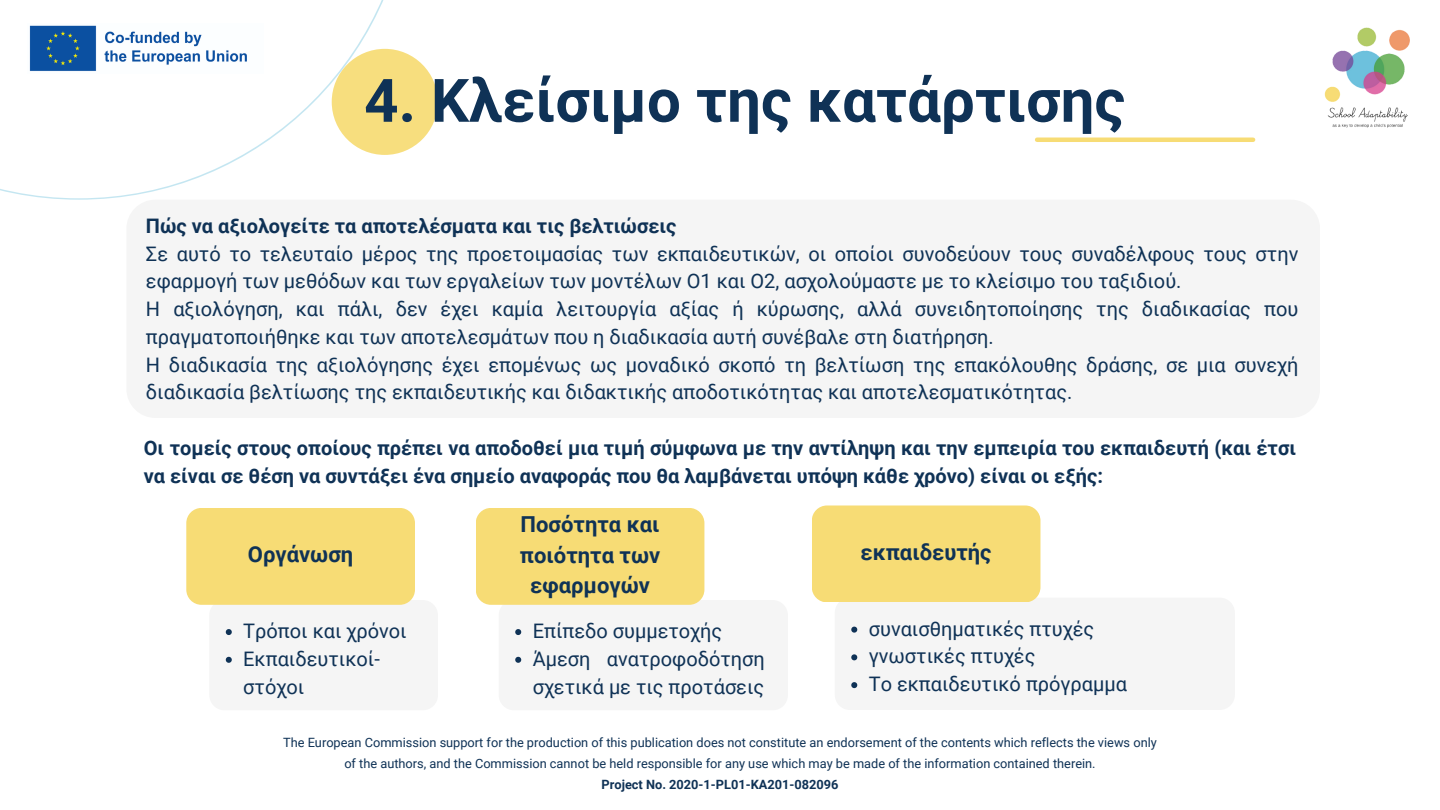
<style>
.page{position:relative;width:1440px;height:810px;background:#fff}
.page>*{position:absolute;margin:0;border:0;box-sizing:border-box;transform-origin:0 0}
.t1{font:700 60px "Roboto";color:#0f3256}
.t2{font:700 22px/30.8px "Roboto";color:#0f3256;text-align:center}
.t3{font:20px/27.8px "Roboto";color:#0f3256}
.t4{font:700 20px/27.8px "Roboto";color:#0f3256}
.t5{font:12.8px/21px "Roboto";color:#0f3256;text-align:center}
.t6{font:700 12.8px "Roboto";color:#0f3256}
</style>
<div class="page">
<div style="left:332px;top:49px;width:106px;height:106px;background:#f7de7e;border-radius:50%"></div>
<img style="left:1324px;top:27px;width:86px;height:101px">
<hr style="left:1037px;top:138px;width:216px;height:4px;background:#f7dc75">
<div style="left:126px;top:200px;width:1194px;height:218px;background:#f5f5f5;border-radius:29px"></div>
<svg style="left:0;top:0;width:411px;height:200px"></svg>
<div style="left:209px;top:600px;width:229px;height:110px;background:#f5f5f5;border-radius:15px"></div>
<div style="left:186px;top:508px;width:229px;height:97px;background:#f7dc75;border-radius:15px"></div>
<svg style="left:226px;top:629px;width:6px;height:6px"></svg>
<svg style="left:226px;top:657px;width:6px;height:6px"></svg>
<div style="left:499px;top:600px;width:289px;height:110px;background:#f5f5f5;border-radius:15px"></div>
<div style="left:476px;top:508px;width:228px;height:97px;background:#f7dc75;border-radius:15px"></div>
<svg style="left:515px;top:629px;width:6px;height:6px"></svg>
<svg style="left:515px;top:657px;width:6px;height:6px"></svg>
<div style="left:835px;top:598px;width:400px;height:112px;background:#f5f5f5;border-radius:15px"></div>
<div style="left:812px;top:505px;width:228px;height:97px;background:#f7dc75;border-radius:15px"></div>
<svg style="left:851px;top:627px;width:6px;height:6px"></svg>
<svg style="left:851px;top:654px;width:6px;height:6px"></svg>
<svg style="left:851px;top:682px;width:6px;height:6px"></svg>
<p class="t1" style="left:364px;top:66px;width:763px">4. Κλείσιμο της κατάρτισης</p>
<p class="t4" style="left:146px;top:212px;width:532px">Πώς να αξιολογείτε τα αποτελέσματα και τις βελτιώσεις</p>
<p class="t3" style="left:146px;top:240px;width:1154px">Σε αυτό το τελευταίο μέρος της προετοιμασίας των εκπαιδευτικών, οι οποίοι συνοδεύουν τους συναδέλφους τους στην εφαρμογή των μεθόδων και των εργαλείων των μοντέλων Ο1 και Ο2, ασχολούμαστε με το κλείσιμο του ταξιδιού.</p>
<p class="t3" style="left:146px;top:296px;width:1154px">Η αξιολόγηση, και πάλι, δεν έχει καμία λειτουργία αξίας ή κύρωσης, αλλά συνειδητοποίησης της διαδικασίας που πραγματοποιήθηκε και των αποτελεσμάτων που η διαδικασία αυτή συνέβαλε στη διατήρηση.</p>
<p class="t3" style="left:146px;top:351px;width:1154px">Η διαδικασία της αξιολόγησης έχει επομένως ως μοναδικό σκοπό τη βελτίωση της επακόλουθης δράσης, σε μια συνεχή διαδικασία βελτίωσης της εκπαιδευτικής και διδακτικής αποδοτικότητας και αποτελεσματικότητας.</p>
<p class="t4" style="left:144px;top:435px;width:1154px">Οι τομείς στους οποίους πρέπει να αποδοθεί μια τιμή σύμφωνα με την αντίληψη και την εμπειρία του εκπαιδευτή (και έτσι να είναι σε θέση να συντάξει ένα σημείο αναφοράς που θα λαμβάνεται υπόψη κάθε χρόνο) είναι οι εξής:</p>
<p class="t2" style="left:248px;top:540px;width:107px">Οργάνωση</p>
<p class="t3" style="left:243px;top:617px;width:165px">Τρόποι και χρόνοι</p>
<p class="t3" style="left:243px;top:645px;width:138px">Εκπαιδευτικοί&shy;στόχοι</p>
<p class="t2" style="left:520px;top:509px;width:142px">Ποσότητα και ποιότητα των εφαρμογών</p>
<p class="t3" style="left:533px;top:617px;width:191px">Επίπεδο συμμετοχής</p>
<p class="t3" style="left:533px;top:645px;width:234px">Άμεση ανατροφοδότηση σχετικά με τις προτάσεις</p>
<p class="t2" style="left:861px;top:537px;width:132px">εκπαιδευτής</p>
<p class="t3" style="left:869px;top:615px;width:227px">συναισθηματικές πτυχές</p>
<p class="t3" style="left:869px;top:643px;width:168px">γνωστικές πτυχές</p>
<p class="t3" style="left:869px;top:670px;width:260px">Το εκπαιδευτικό πρόγραμμα</p>
<p class="t5" style="left:283px;top:732px;width:875px">The European Commission support for the production of this publication does not constitute an endorsement of the contents which reflects the views only of the authors, and the Commission cannot be held responsible for any use which may be made of the information contained therein.</p>
<p class="t6" style="left:602px;top:777px;width:238px">Project No. 2020-1-PL01-KA201-082096</p>
</div>
